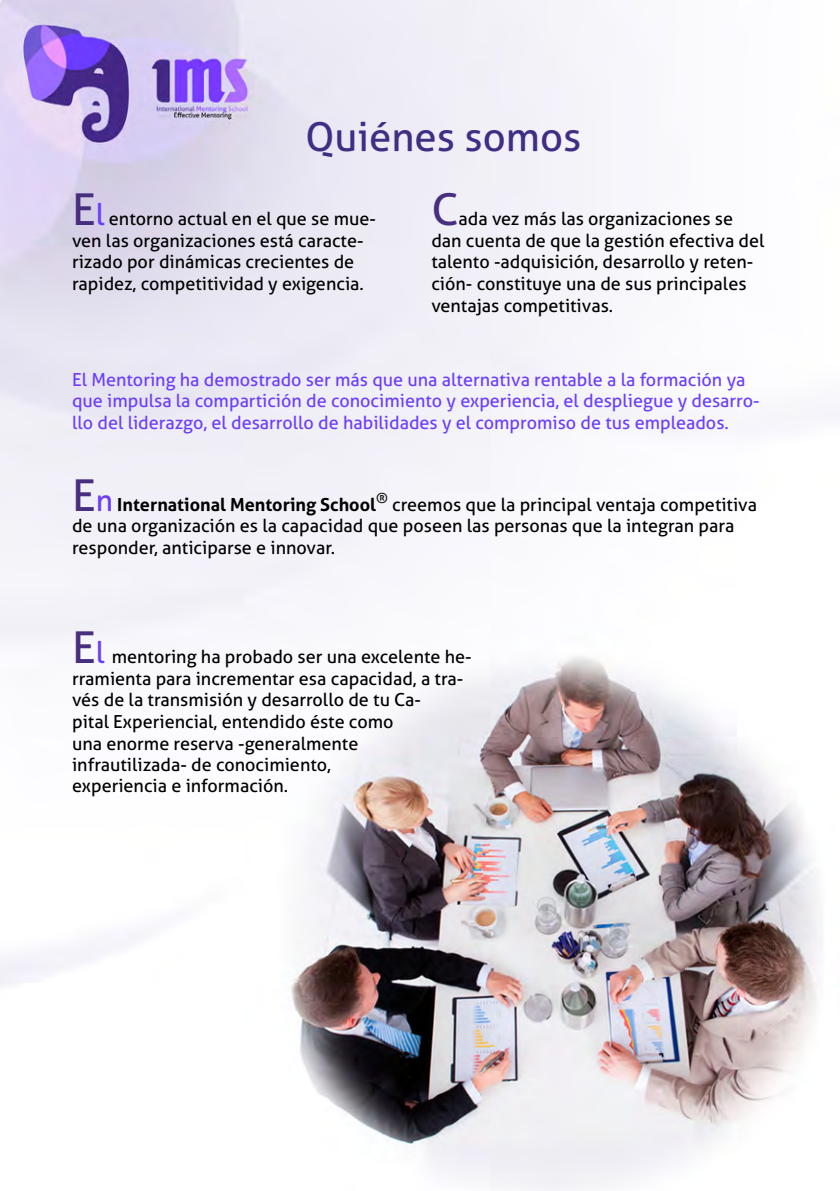
<style>
.page{position:relative;width:840px;height:1191px;background:#fff}
.page>*{position:absolute;margin:0;border:0;box-sizing:border-box;transform-origin:0 0}
.t1{font:44px "Aller";color:#482e7e}
.t2{font:40px "Aller";color:#402e85}
.t3{font:18px/21.6px "Aller";color:#000}
.t4{font:18px/21.6px "Aller";color:#6b3dff}
.s1{font-size:44px;color:#482e7e}
.s2{font-size:30px;color:#6b3dff}
.s3{font-weight:700}
</style>
<div class="page">
<img style="left:0;top:0;width:839px;height:1191px">
<h2 class="t2" style="left:305px;top:112px;width:277px">Quiénes somos</h2>
<p class="t3" style="left:72px;top:208px;width:305px"><span class="s1">E</span><span class="s2">l</span> entorno actual en el que se mue&shy;ven las organizaciones está caracte&shy;rizado por dinámicas crecientes de rapidez, competitividad y exigencia.</p>
<h1 class="t1" style="left:431px;top:183px;width:29px">C</h1>
<p class="t3" style="left:431px;top:208px;width:334px;text-indent:27px">ada vez más las organizaciones se dan cuenta de que la gestión efectiva del talento -adquisición, desarrollo y reten&shy;ción- constituye una de sus principales ventajas competitivas.</p>
<p class="t4" style="left:72px;top:368px;width:688px">El Mentoring ha demostrado ser más que una alternativa rentable a la formación ya que impulsa la compartición de conocimiento y experiencia, el despliegue y desarro&shy;llo del liderazgo, el desarrollo de habilidades y el compromiso de tus empleados.</p>
<p class="t3" style="left:72px;top:493px;width:686px"><span class="s1">E</span><span class="s2">n</span> <span class="s3">International Mentoring School</span><sup>®</sup> creemos que la principal ventaja competitiva de una organización es la capacidad que poseen las personas que la integran para responder, anticiparse e innovar.</p>
<p class="t3" style="left:72px;top:646px;width:401px"><span class="s1">E</span><span class="s2">l</span> mentoring ha probado ser una excelente he&shy;rramienta para incrementar esa capacidad, a tra&shy;vés de la transmisión y desarrollo de tu Ca-<br>pital Experiencial, entendido éste como<br>una enorme reserva -generalmente infrautilizada- de conocimiento,<br>experiencia e información.</p>
</div>
